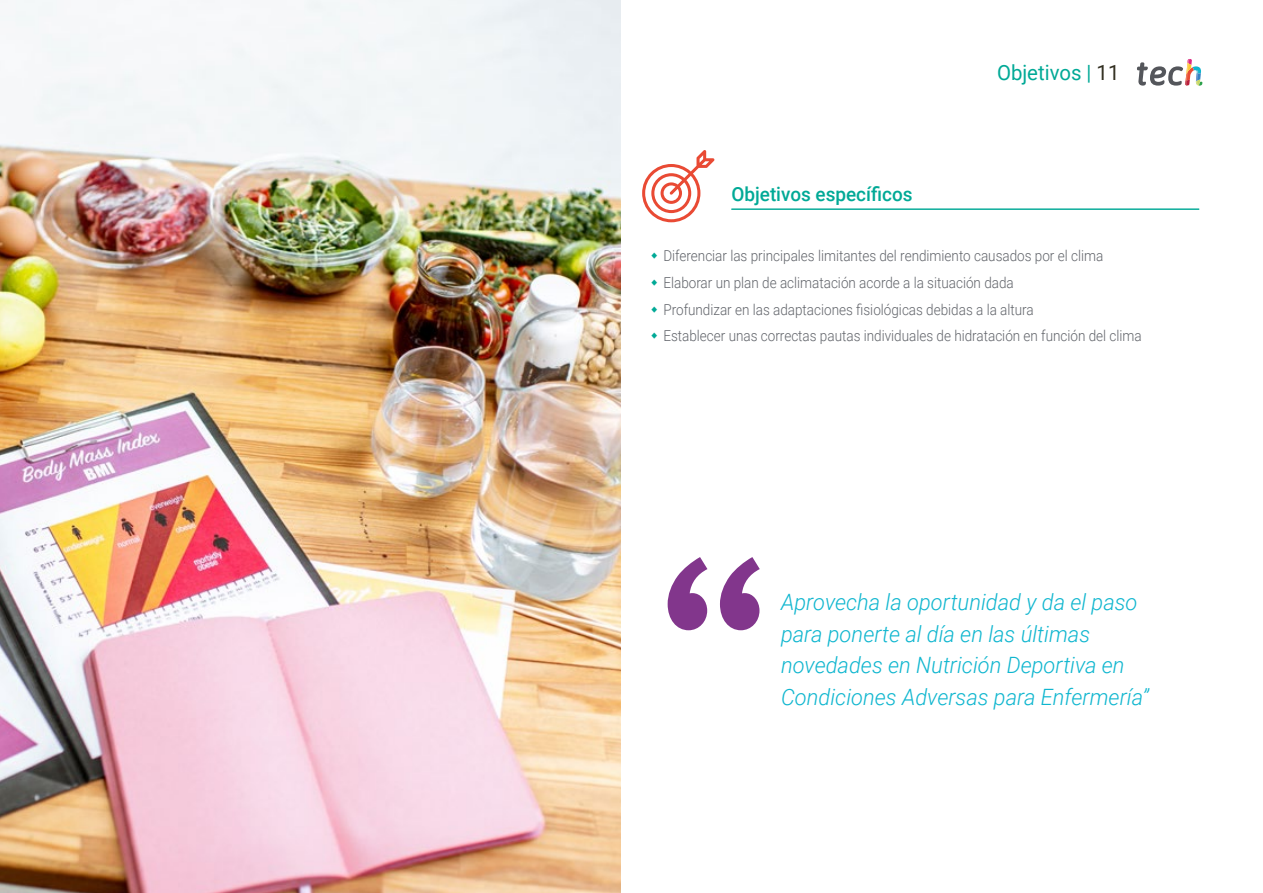
<style>
.page{position:relative;width:1263px;height:893px;background:#fff}
.page>*{position:absolute;margin:0;border:0;box-sizing:border-box;transform-origin:0 0}
.t1{font:italic 300 22.5px/31.5px "Roboto";color:#0fb6cf}
.t2{font:21px "Roboto";color:#00a996}
.t3{font:500 19.5px "Roboto";color:#00a996}
.t4{font:300 15px/26.7px "Roboto";color:#61646a;scale:.9 1}
.s1{color:#312e20}
</style>
<div class="page">
<img style="left:0;top:0;width:621px;height:893px">
<svg style="left:1137px;top:59px;width:65px;height:27px"></svg>
<svg style="left:668px;top:557px;width:92px;height:73px"></svg>
<svg style="left:642px;top:150px;width:72px;height:72px"></svg>
<hr style="left:731px;top:209px;width:468px;height:1px;background:#00a996">
<h3 class="t3" style="left:731px;top:180px;width:183px">Objetivos específicos</h3>
<h2 class="t2" style="left:997px;top:57px;width:124px">Objetivos | <span class="s1">11</span></h2>
<p class="t4" style="left:663px;top:242px;width:533px">Diferenciar las principales limitantes del rendimiento causados por el clima Elaborar un plan de aclimatación acorde a la situación dada<br>Profundizar en las adaptaciones fisiológicas debidas a la altura<br>Establecer unas correctas pautas individuales de hidratación en función del clima</p>
<h1 class="t1" style="left:781px;top:586px;width:369px">Aprovecha la oportunidad y da el paso para ponerte al día en las últimas novedades en Nutrición Deportiva en Condiciones Adversas para Enfermería”</h1>
</div>
